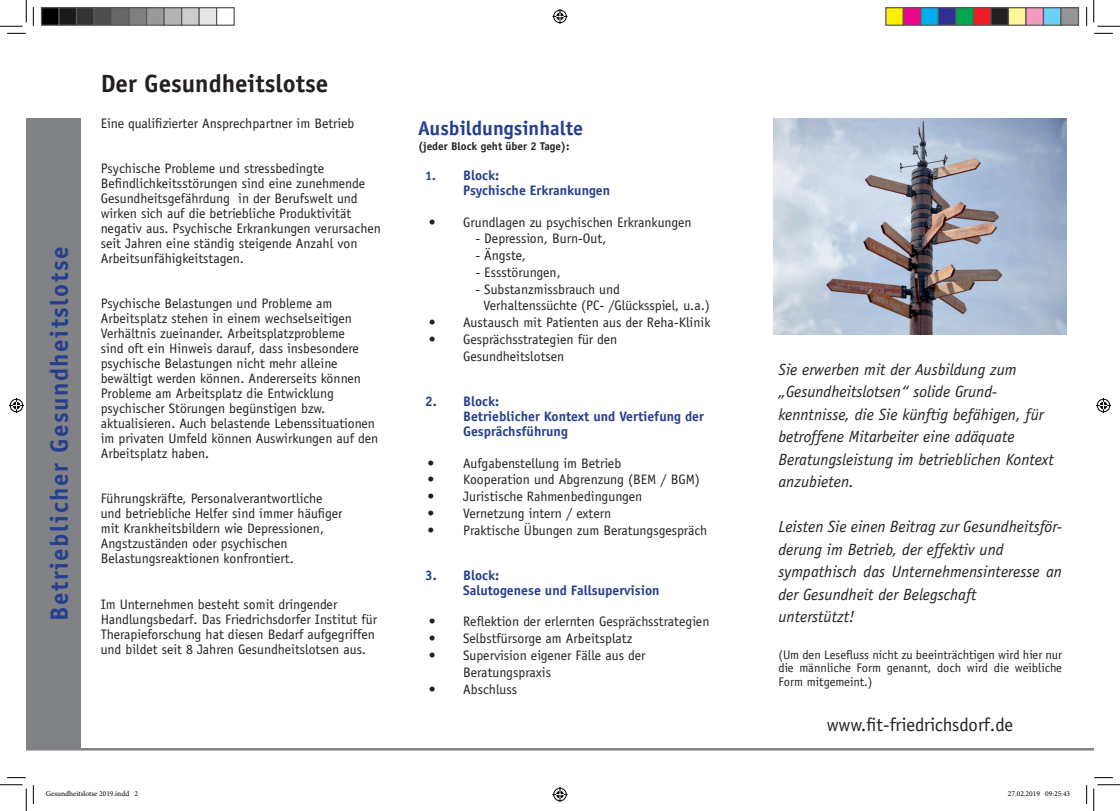
<style>
.page{position:relative;width:1120px;height:811px;background:#fff}
.page>*{position:absolute;margin:0;border:0;box-sizing:border-box;transform-origin:0 0}
.t1{font:700 25px "Officina Sans Std";letter-spacing:.06em;color:#253f8e}
.t2{font:700 25px "Officina Sans Std";color:#231f20}
.t3{font:700 20px "Officina Sans Std";color:#253f8e}
.t4{font:18.75px "Officina Sans Std";color:#231f20}
.t5{font:italic 16.25px/22.5px "Officina Sans Std";color:#231f20}
.t6{font:13.75px/15px "Officina Sans Std";color:#231f20}
.t7{font:700 13.75px/15px "Officina Sans Std";color:#253f8e}
.t8{font:12.5px/13.8px "Officina Sans Std";color:#231f20;text-align:justify}
.t9{font:700 11.25px "Officina Sans Std";color:#231f20}
.t10{font:7.5px "Minion Pro";color:#000}
.s1{font-size:12.5px}
</style>
<div class="page">
<div style="left:26px;top:118px;width:55px;height:631px;background:#808285"></div>
<hr style="left:26px;top:748px;width:1067px;height:2px;background:#808285">
<img style="left:773px;top:118px;width:292px;height:217px">
<svg style="left:7px;top:33px;width:19px;height:1px"></svg>
<svg style="left:1094px;top:33px;width:18px;height:1px"></svg>
<svg style="left:7px;top:777px;width:19px;height:1px"></svg>
<svg style="left:1094px;top:777px;width:18px;height:1px"></svg>
<svg style="left:33px;top:7px;width:1px;height:19px"></svg>
<svg style="left:33px;top:785px;width:1px;height:19px"></svg>
<svg style="left:0;top:0;width:27px;height:27px"></svg>
<svg style="left:0;top:784px;width:27px;height:27px"></svg>
<svg style="left:1093px;top:0;width:26px;height:27px"></svg>
<svg style="left:1093px;top:784px;width:26px;height:27px"></svg>
<svg style="left:552px;top:9px;width:15px;height:15px"></svg>
<svg style="left:552px;top:787px;width:15px;height:15px"></svg>
<svg style="left:9px;top:398px;width:15px;height:15px"></svg>
<svg style="left:1096px;top:398px;width:14px;height:15px"></svg>
<div style="left:41px;top:8px;width:18px;height:17px;background:#000"></div>
<div style="left:41px;top:7px;width:19px;height:19px;border:1px solid #595959"></div>
<div style="left:59px;top:8px;width:17px;height:17px;background:#1a1a1a"></div>
<div style="left:58px;top:7px;width:19px;height:19px;border:1px solid #595959"></div>
<div style="left:76px;top:8px;width:18px;height:17px;background:#333"></div>
<div style="left:76px;top:7px;width:19px;height:19px;border:1px solid #595959"></div>
<div style="left:94px;top:8px;width:17px;height:17px;background:#4d4d4d"></div>
<div style="left:93px;top:7px;width:19px;height:19px;border:1px solid #595959"></div>
<div style="left:111px;top:8px;width:18px;height:17px;background:#666"></div>
<div style="left:111px;top:7px;width:19px;height:19px;border:1px solid #595959"></div>
<div style="left:129px;top:8px;width:17px;height:17px;background:#808080"></div>
<div style="left:128px;top:7px;width:19px;height:19px;border:1px solid #595959"></div>
<div style="left:146px;top:8px;width:18px;height:17px;background:#999"></div>
<div style="left:146px;top:7px;width:19px;height:19px;border:1px solid #595959"></div>
<div style="left:164px;top:8px;width:17px;height:17px;background:#b3b3b3"></div>
<div style="left:163px;top:7px;width:19px;height:19px;border:1px solid #595959"></div>
<div style="left:181px;top:8px;width:18px;height:17px;background:#ccc"></div>
<div style="left:181px;top:7px;width:19px;height:19px;border:1px solid #595959"></div>
<div style="left:199px;top:8px;width:17px;height:17px;background:#e6e6e6"></div>
<div style="left:198px;top:7px;width:19px;height:19px;border:1px solid #595959"></div>
<div style="left:216px;top:7px;width:19px;height:19px;border:1px solid #595959"></div>
<div style="left:885px;top:8px;width:18px;height:17px;background:#fff101"></div>
<div style="left:884px;top:7px;width:19px;height:19px;border:1px solid #595959"></div>
<div style="left:903px;top:8px;width:17px;height:17px;background:#ed028c"></div>
<div style="left:902px;top:7px;width:19px;height:19px;border:1px solid #595959"></div>
<div style="left:920px;top:8px;width:18px;height:17px;background:#00aeef"></div>
<div style="left:919px;top:7px;width:19px;height:19px;border:1px solid #595959"></div>
<div style="left:938px;top:8px;width:17px;height:17px;background:#2e3092"></div>
<div style="left:937px;top:7px;width:19px;height:19px;border:1px solid #595959"></div>
<div style="left:955px;top:8px;width:18px;height:17px;background:#00a54f"></div>
<div style="left:954px;top:7px;width:19px;height:19px;border:1px solid #595959"></div>
<div style="left:973px;top:8px;width:17px;height:17px;background:#ee1d23"></div>
<div style="left:972px;top:7px;width:19px;height:19px;border:1px solid #595959"></div>
<div style="left:990px;top:8px;width:18px;height:17px;background:#231f20"></div>
<div style="left:989px;top:7px;width:19px;height:19px;border:1px solid #595959"></div>
<div style="left:1008px;top:8px;width:17px;height:17px;background:#fff79a"></div>
<div style="left:1007px;top:7px;width:19px;height:19px;border:1px solid #595959"></div>
<div style="left:1025px;top:8px;width:18px;height:17px;background:#f499c2"></div>
<div style="left:1024px;top:7px;width:19px;height:19px;border:1px solid #595959"></div>
<div style="left:1043px;top:8px;width:17px;height:17px;background:#6bcff6"></div>
<div style="left:1042px;top:7px;width:19px;height:19px;border:1px solid #595959"></div>
<div style="left:1060px;top:8px;width:18px;height:17px;background:#939598"></div>
<div style="left:1059px;top:7px;width:19px;height:19px;border:1px solid #595959"></div>
<p class="t1" style="left:44px;top:621px;width:376px;rotate:-90deg">Betrieblicher Gesundheitslotse</p>
<p class="t2" style="left:101px;top:68px;width:229px">Der Gesundheitslotse</p>
<p class="t6" style="left:101px;top:116px;width:255px">Eine qualifizierter Ansprechpartner im Betrieb</p>
<p class="t6" style="left:101px;top:161px;width:281px">Psychische Probleme und stressbedingte Befindlichkeitsstörungen sind eine zunehmende Gesundheitsgefährdung in der Berufswelt und wirken sich auf die betriebliche Produktivität negativ aus. Psychische Erkrankungen verursachen seit Jahren eine ständig steigende Anzahl von Arbeitsunfähigkeitstagen.</p>
<p class="t6" style="left:101px;top:296px;width:279px">Psychische Belastungen und Probleme am Arbeitsplatz stehen in einem wechselseitigen Verhältnis zueinander. Arbeitsplatzprobleme<br>sind oft ein Hinweis darauf, dass insbesondere psychische Belastungen nicht mehr alleine bewältigt werden können. Andererseits können Probleme am Arbeitsplatz die Entwicklung psychischer Störungen begünstigen bzw. aktualisieren. Auch belastende Lebenssituationen im privaten Umfeld können Auswirkungen auf den Arbeitsplatz haben.</p>
<p class="t6" style="left:101px;top:491px;width:243px">Führungskräfte, Personalverantwortliche und betriebliche Helfer sind immer häufiger mit Krankheitsbildern wie Depressionen, Angstzuständen oder psychischen Belastungsreaktionen konfrontiert.</p>
<p class="t6" style="left:101px;top:596px;width:278px">Im Unternehmen besteht somit dringender Handlungsbedarf. Das Friedrichsdorfer Institut für Therapieforschung hat diesen Bedarf aufgegriffen und bildet seit 8 Jahren Gesundheitslotsen aus.</p>
<p class="t3" style="left:418px;top:115px;width:166px">Ausbildungsinhalte</p>
<p class="t9" style="left:418px;top:139px;width:153px">(jeder Block geht über 2 Tage):</p>
<p class="t7" style="left:425px;top:167px;width:76px"><span class="s1">1.</span> Block:</p>
<p class="t7" style="left:463px;top:182px;width:148px">Psychische Erkrankungen</p>
<p class="t6" style="left:428px;top:214px;width:264px">• Grundlagen zu psychischen Erkrankungen</p>
<p class="t6" style="left:475px;top:231px;width:132px">- Depression, Burn-Out,</p>
<p class="t6" style="left:475px;top:248px;width:52px">- Ängste,</p>
<p class="t6" style="left:475px;top:265px;width:87px">- Essstörungen,</p>
<p class="t6" style="left:475px;top:281px;width:146px">- Substanzmissbrauch und</p>
<p class="t6" style="left:483px;top:298px;width:228px">Verhaltenssüchte (PC- /Glücksspiel, u.a.)</p>
<p class="t6" style="left:428px;top:315px;width:283px">• Austausch mit Patienten aus der Reha-Klinik</p>
<p class="t6" style="left:428px;top:332px;width:190px">• Gesprächsstrategien für den</p>
<p class="t6" style="left:463px;top:348px;width:103px">Gesundheitslotsen</p>
<p class="t7" style="left:425px;top:393px;width:76px">2. Block:</p>
<p class="t7" style="left:463px;top:408px;width:242px">Betrieblicher Kontext und Vertiefung der<br>Gesprächsführung</p>
<p class="t6" style="left:427px;top:455px;width:195px">• Aufgabenstellung im Betrieb</p>
<p class="t6" style="left:427px;top:472px;width:274px">• Kooperation und Abgrenzung (BEM / BGM)</p>
<p class="t6" style="left:427px;top:489px;width:216px">• Juristische Rahmenbedingungen</p>
<p class="t6" style="left:427px;top:506px;width:185px">• Vernetzung intern / extern</p>
<p class="t6" style="left:427px;top:522px;width:281px">• Praktische Übungen zum Beratungsgespräch</p>
<p class="t7" style="left:425px;top:567px;width:76px">3. Block:</p>
<p class="t7" style="left:463px;top:582px;width:198px">Salutogenese und Fallsupervision</p>
<p class="t6" style="left:428px;top:614px;width:282px">• Reflektion der erlernten Gesprächsstrategien</p>
<p class="t6" style="left:428px;top:631px;width:205px">• Selbstfürsorge am Arbeitsplatz</p>
<p class="t6" style="left:428px;top:648px;width:218px">• Supervision eigener Fälle aus der</p>
<p class="t6" style="left:463px;top:664px;width:89px">Beratungspraxis</p>
<p class="t6" style="left:428px;top:681px;width:90px">• Abschluss</p>
<p class="t5" style="left:778px;top:358px;width:239px">Sie erwerben mit der Ausbildung zum</p>
<p class="t5" style="left:778px;top:380px;width:220px">„Gesundheitslotsen“ solide Grund-</p>
<p class="t5" style="left:778px;top:403px;width:267px">kenntnisse, die Sie künftig befähigen, für</p>
<p class="t5" style="left:778px;top:425px;width:238px">betroffene Mitarbeiter eine adäquate</p>
<p class="t5" style="left:778px;top:448px;width:277px">Beratungsleistung im betrieblichen Kontext</p>
<p class="t5" style="left:778px;top:470px;width:77px">anzubieten.</p>
<p class="t5" style="left:778px;top:515px;width:285px">Leisten Sie einen Beitrag zur Gesundheitsför&shy;derung im Betrieb, der effektiv und</p>
<p class="t5" style="left:778px;top:560px;width:285px">sympathisch das Unternehmensinteresse an der Gesundheit der Belegschaft</p>
<p class="t5" style="left:778px;top:605px;width:78px">unterstützt!</p>
<p class="t8" style="left:778px;top:647px;width:285px">(Um den Lesefluss nicht zu beeinträchtigen wird hier nur die männliche Form genannt, doch wird die weibliche Form mitgemeint.)</p>
<p class="t4" style="left:826px;top:714px;width:188px">www.fit-friedrichsdorf.de</p>
<p class="t10" style="left:46px;top:789px;width:94px">Gesundheitslotse 2019.indd 2</p>
<p class="t10" style="left:1007px;top:789px;width:64px">27.02.2019 09:25:43</p>
</div>
